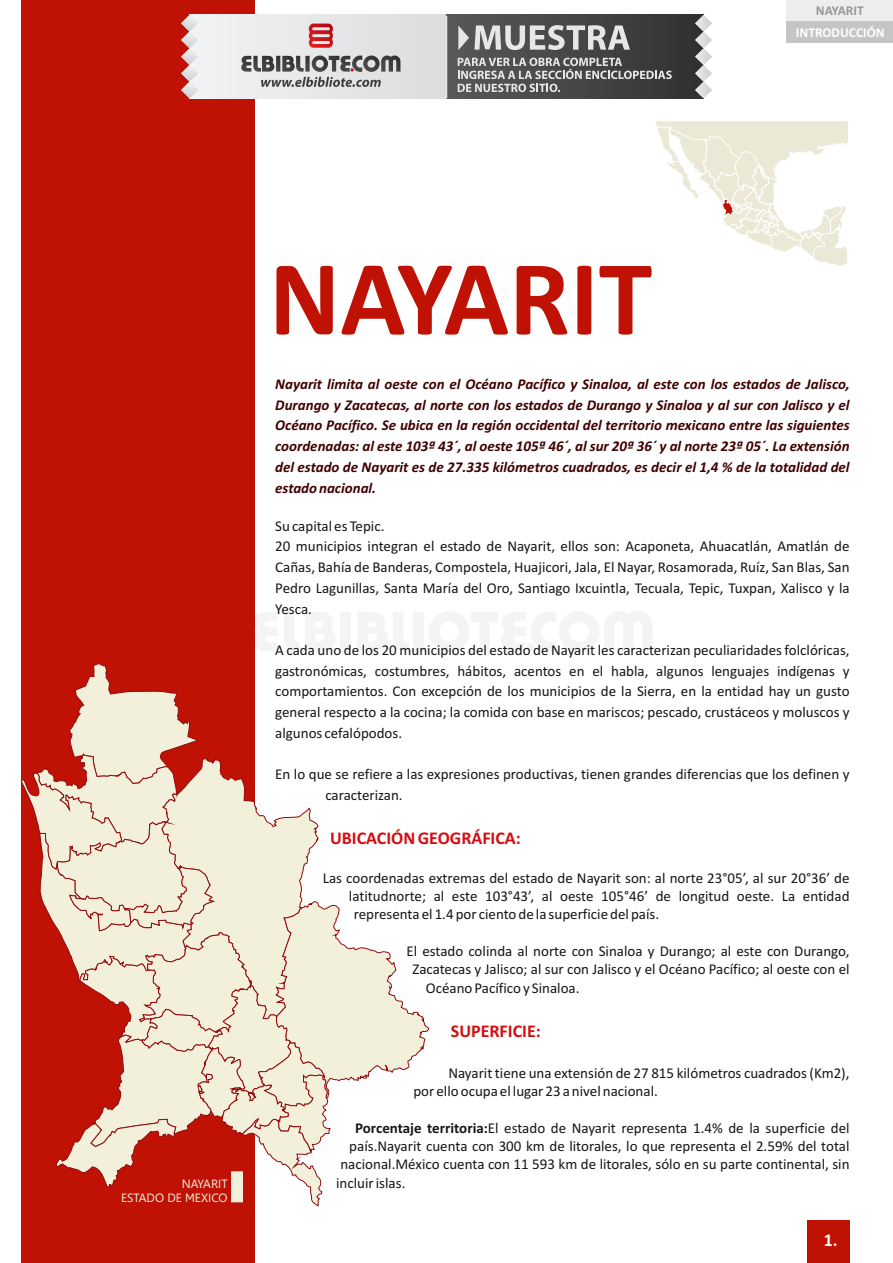
<style>
.page{position:relative;width:893px;height:1263px;background:#fff}
.page>*{position:absolute;margin:0;border:0;box-sizing:border-box;transform-origin:0 0}
.t1{font:700 108px "Calibri";color:#bf1205}
.t2{font:700 18px "Calibri";color:#d40d12}
.t3{font:700 18px "Calibri";color:#fff}
.t4{font:15px/20.7px "Calibri";color:#151616}
.t5{font:italic 700 15px/20.7px "Calibri";color:#400000;text-align:justify}
.t6{font:700 13.5px "Calibri";color:#fff}
.t7{font:700 13.5px "Calibri";color:#999}
.t8{font:12px/14.1px "Gisha";color:#f2f0db;text-align:right}
.s1{font-weight:700}
</style>
<div class="page">
<div style="left:21px;top:1px;width:234px;height:1262px;background:#bf1205"></div>
<div style="left:807px;top:1220px;width:43px;height:43px;background:#bf1205"></div>
<div style="left:787px;top:0;width:106px;height:21px;background:#eceded"></div>
<div style="left:787px;top:21px;width:106px;height:21px;background:#c5c5c5"></div>
<svg style="left:21px;top:663px;width:408px;height:543px"></svg>
<div style="left:231px;top:1172px;width:12px;height:30px;background:#f2f0db"></div>
<svg style="left:655px;top:121px;width:193px;height:147px"></svg>
<div style="left:189px;top:15px;width:514px;height:83px;background:linear-gradient(to bottom,#eaeaeb,#e5e6e8)"></div>
<svg style="left:255px;top:612px;width:22px;height:39px"></svg>
<svg style="left:284px;top:612px;width:51px;height:39px"></svg>
<div style="left:340px;top:612px;width:11px;height:39px;background:#f4f4f4"></div>
<svg style="left:358px;top:612px;width:50px;height:39px"></svg>
<div style="left:413px;top:612px;width:11px;height:39px;background:#f4f4f4"></div>
<svg style="left:429px;top:612px;width:223px;height:39px"></svg>
<div style="left:446px;top:15px;width:257px;height:83px;background:linear-gradient(to right,#5a5b5d,#323232)"></div>
<svg style="left:181px;top:15px;width:17px;height:83px"></svg>
<svg style="left:695px;top:15px;width:17px;height:83px"></svg>
<svg style="left:309px;top:24px;width:24px;height:24px"></svg>
<svg style="left:240px;top:56px;width:160px;height:31px;background:#a1a1a3"></svg>
<svg style="left:458px;top:58px;width:214px;height:34px;background:#6f6f71"></svg>
<svg style="left:366px;top:21px;width:264px;height:29px;background:#a2a3a5"></svg>
<hr style="left:446px;top:16px;width:1px;height:82px;background:#e6e7e9">
<p class="t7" style="left:816px;top:5px;width:49px">NAYARIT</p>
<p class="t6" style="left:796px;top:27px;width:91px">INTRODUCCIÓN</p>
<p class="t8" style="left:121px;top:1178px;width:108px">NAYARIT<br>ESTADO DE MEXICO</p>
<h1 class="t1" style="left:269px;top:253px;width:385px">NAYARIT</h1>
<p class="t5" style="left:275px;top:375px;width:576px">Nayarit limita al oeste con el Océano Pacífico y Sinaloa, al este con los estados de Jalisco, Durango y Zacatecas, al norte con los estados de Durango y Sinaloa y al sur con Jalisco y el Océano Pacífico. Se ubica en la región occidental del territorio mexicano entre las siguientes coordenadas: al este 103ª 43´, al oeste 105ª 46´, al sur 20ª 36´ y al norte 23ª 05´. La extensión del estado de Nayarit es de 27.335 kilómetros cuadrados, es decir el 1,4 % de la totalidad del estado nacional.</p>
<p class="t4" style="left:275px;top:517px;width:576px">Su capital es Tepic.<br>20 municipios integran el estado de Nayarit, ellos son: Acaponeta, Ahuacatlán, Amatlán de Cañas, Bahía de Banderas, Compostela, Huajicori, Jala, El Nayar, Rosamorada, Ruíz, San Blas, San Pedro Lagunillas, Santa María del Oro, Santiago Ixcuintla, Tecuala, Tepic, Tuxpan, Xalisco y la Yesca.</p>
<p class="t4" style="left:275px;top:641px;width:576px;text-align:justify">A cada uno de los 20 municipios del estado de Nayarit les caracterizan peculiaridades folclóricas, gastronómicas, costumbres, hábitos, acentos en el habla, algunos lenguajes indígenas y comportamientos. Con excepción de los municipios de la Sierra, en la entidad hay un gusto general respecto a la cocina; la comida con base en mariscos; pescado, crustáceos y moluscos y algunos cefalópodos.</p>
<p class="t4" style="left:325px;top:765px;width:526px;text-indent:-50px">En lo que se refiere a las expresiones productivas, tienen grandes diferencias que los definen y caracterizan.</p>
<p class="t2" style="left:330px;top:830px;width:192px">UBICACIÓN GEOGRÁFICA:</p>
<p class="t4" style="left:323px;top:869px;width:528px">Las coordenadas extremas del estado de Nayarit son: al norte 23°05’, al sur 20°36’ de</p>
<p class="t4" style="left:349px;top:887px;width:502px">latitudnorte; al este 103°43’, al oeste 105°46’ de longitud oeste. La entidad</p>
<p class="t4" style="left:354px;top:905px;width:307px">representa el 1.4 por ciento de la superficie del país.</p>
<p class="t4" style="left:406px;top:942px;width:445px">El estado colinda al norte con Sinaloa y Durango; al este con Durango,</p>
<p class="t4" style="left:412px;top:960px;width:439px">Zacatecas y Jalisco; al sur con Jalisco y el Océano Pacífico; al oeste con el</p>
<p class="t4" style="left:426px;top:978px;width:155px">Océano Pacífico y Sinaloa.</p>
<p class="t2" style="left:451px;top:1023px;width:91px">SUPERFICIE:</p>
<p class="t4" style="left:413px;top:1065px;width:438px;line-height:18.3px;text-indent:35px">Nayarit tiene una extensión de 27 815 kilómetros cuadrados (Km2), por ello ocupa el lugar 23 a nivel nacional.</p>
<p class="t4" style="left:355px;top:1118px;width:496px"><span class="s1">Porcentaje territoria:</span>El estado de Nayarit representa 1.4% de la superficie del</p>
<p class="t4" style="left:349px;top:1137px;width:502px">país.Nayarit cuenta con 300 km de litorales, lo que representa el 2.59% del total</p>
<p class="t4" style="left:340px;top:1155px;width:511px">nacional.México cuenta con 11 593 km de litorales, sólo en su parte continental, sin</p>
<p class="t4" style="left:336px;top:1173px;width:71px">incluir islas.</p>
<p class="t3" style="left:824px;top:1232px;width:15px">1.</p>
</div>
